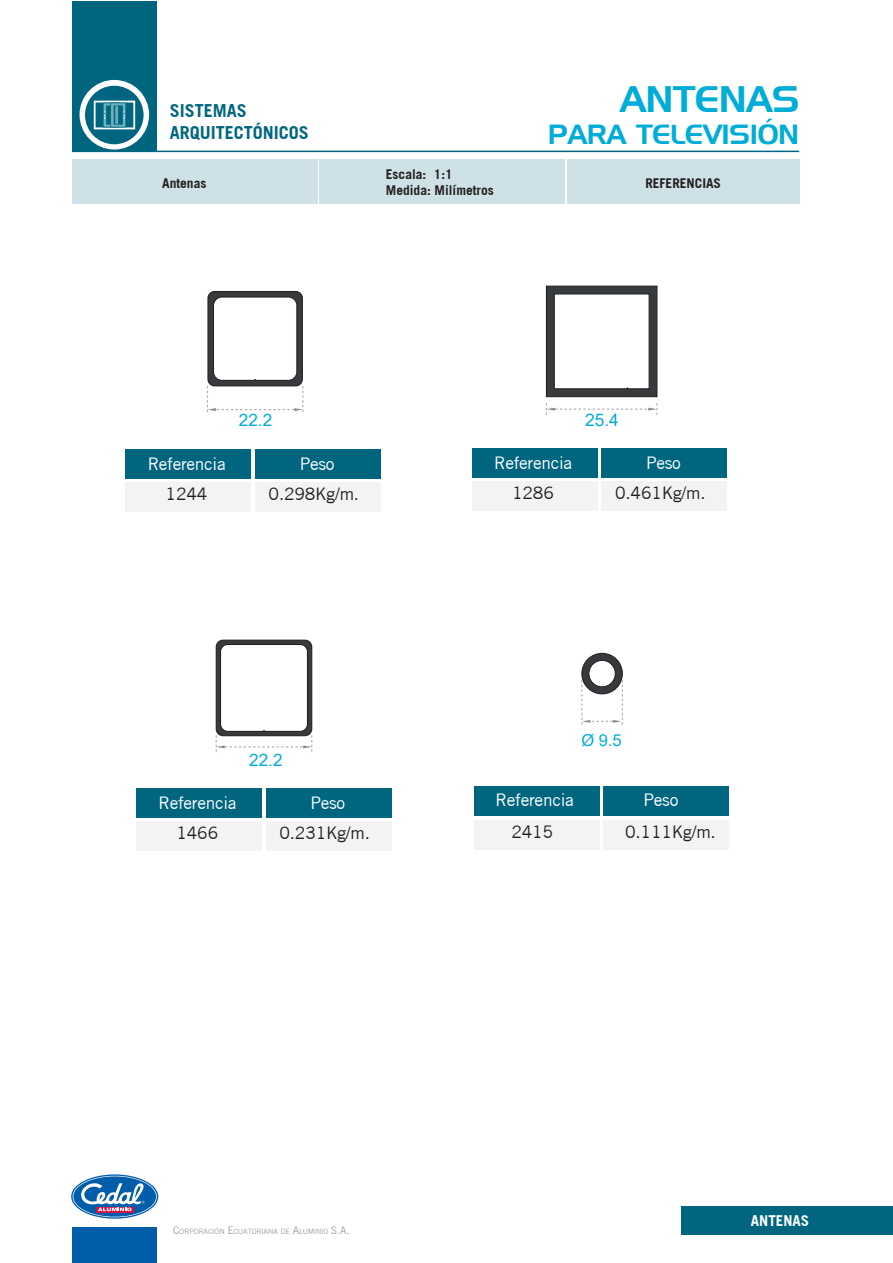
<style>
.page{position:relative;width:893px;height:1263px;background:#fff}
.page>*{position:absolute;margin:0;border:0;box-sizing:border-box;transform-origin:0 0}
.t1{font:36px "Handel Gothic BT";letter-spacing:-.01em;color:#00add8}
.t2{font:27px "Handel Gothic BT";letter-spacing:-.01em;color:#00add8}
.t3{font:700 18px/21.6px "Trade Gothic";color:#006680}
.t4{font:17.4px "Trade Gothic";letter-spacing:-.01em;color:#231f20}
.t5{font:17.4px "Trade Gothic";letter-spacing:-.02em;color:#fff}
.t6{font:17.4px "Arial";color:#00add8}
.t7{font:17.1px "Arial";color:#00add8}
.t8{font:16.5px "Arial";color:#00add8}
.t9{font:700 15px "Trade Gothic";color:#fff}
.t10{font:700 13.5px/16.2px "Trade Gothic";color:#231f20}
.t11{font:300 7.35px "Trade Gothic";color:#888e92}
.s1{font-size:10.5px}
</style>
<div class="page">
<div style="left:73px;top:1228px;width:84px;height:35px;background:#005daa"></div>
<svg style="left:71px;top:1174px;width:87px;height:45px"></svg>
<svg style="left:73px;top:1176px;width:83px;height:41px"></svg>
<svg style="left:97px;top:1211px;width:37px;height:1px"></svg>
<svg style="left:81px;top:1182px;width:68px;height:29px"></svg>
<hr style="left:72px;top:151px;width:727px;height:1px;background:#006680">
<div style="left:72px;top:159px;width:245px;height:45px;background:#cde1e6"></div>
<div style="left:320px;top:159px;width:245px;height:45px;background:#cde1e6"></div>
<div style="left:567px;top:159px;width:232px;height:45px;background:#cde1e6"></div>
<div style="left:72px;top:1px;width:84px;height:151px;background:#006680"></div>
<div style="left:80px;top:80px;width:69px;height:70px;background:#fff;border-radius:50%"></div>
<svg style="left:84px;top:84px;width:61px;height:62px"></svg>
<div style="left:681px;top:1206px;width:212px;height:28px;background:#006680"></div>
<svg style="left:207px;top:291px;width:96px;height:121px"></svg>
<div style="left:126px;top:449px;width:125px;height:29px;background:#006680"></div>
<div style="left:126px;top:483px;width:125px;height:29px;background:#f3f3f4"></div>
<div style="left:255px;top:449px;width:125px;height:29px;background:#006680"></div>
<div style="left:255px;top:483px;width:125px;height:29px;background:#f3f3f4"></div>
<div style="left:472px;top:448px;width:126px;height:29px;background:#006680"></div>
<div style="left:472px;top:482px;width:126px;height:29px;background:#f3f3f4"></div>
<div style="left:602px;top:448px;width:125px;height:29px;background:#006680"></div>
<div style="left:602px;top:482px;width:125px;height:29px;background:#f3f3f4"></div>
<svg style="left:545px;top:285px;width:113px;height:130px"></svg>
<svg style="left:215px;top:639px;width:98px;height:113px"></svg>
<div style="left:137px;top:788px;width:125px;height:29px;background:#006680"></div>
<div style="left:137px;top:822px;width:125px;height:29px;background:#f3f3f4"></div>
<div style="left:266px;top:788px;width:125px;height:29px;background:#006680"></div>
<div style="left:266px;top:822px;width:125px;height:29px;background:#f3f3f4"></div>
<svg style="left:581px;top:652px;width:42px;height:73px"></svg>
<div style="left:474px;top:786px;width:126px;height:30px;background:#006680"></div>
<div style="left:474px;top:820px;width:126px;height:29px;background:#f3f3f4"></div>
<div style="left:604px;top:786px;width:125px;height:30px;background:#006680"></div>
<div style="left:604px;top:820px;width:125px;height:29px;background:#f3f3f4"></div>
<h1 class="t1" style="left:620px;top:77px;width:181px">ANTENAS</h1>
<h2 class="t2" style="left:548px;top:118px;width:253px">PARA TELEVISIÓN</h2>
<p class="t3" style="left:170px;top:100px;width:141px">SISTEMAS<br>ARQUITECTÓNICOS</p>
<p class="t10" style="left:162px;top:174px;width:46px">Antenas</p>
<p class="t10" style="left:645px;top:174px;width:77px">REFERENCIAS</p>
<p class="t10" style="left:386px;top:165px;width:110px">Escala: 1:1<br>Medida: Milímetros</p>
<p class="t7" style="left:239px;top:408px;width:35px">22.2</p>
<p class="t5" style="left:148px;top:453px;width:80px">Referencia</p>
<p class="t5" style="left:300px;top:453px;width:36px">Peso</p>
<p class="t4" style="left:166px;top:483px;width:43px">1244</p>
<p class="t4" style="left:269px;top:483px;width:92px">0.298Kg/m.</p>
<p class="t7" style="left:249px;top:748px;width:35px">22.2</p>
<p class="t5" style="left:159px;top:792px;width:80px">Referencia</p>
<p class="t5" style="left:311px;top:792px;width:36px">Peso</p>
<p class="t4" style="left:177px;top:822px;width:43px">1466</p>
<p class="t4" style="left:279px;top:822px;width:92px">0.231Kg/m.</p>
<p class="t6" style="left:585px;top:408px;width:35px">25.4</p>
<p class="t5" style="left:494px;top:452px;width:80px">Referencia</p>
<p class="t5" style="left:646px;top:452px;width:36px">Peso</p>
<p class="t4" style="left:512px;top:483px;width:43px">1286</p>
<p class="t4" style="left:615px;top:483px;width:92px">0.461Kg/m.</p>
<p class="t8" style="left:581px;top:729px;width:42px">Ø 9.5</p>
<p class="t5" style="left:496px;top:789px;width:80px">Referencia</p>
<p class="t5" style="left:644px;top:789px;width:36px">Peso</p>
<p class="t4" style="left:511px;top:821px;width:43px">2415</p>
<p class="t4" style="left:625px;top:821px;width:92px">0.111Kg/m.</p>
<p class="t11" style="left:173px;top:1227px;width:178px"><span class="s1">C</span>ORPORACIÓN <span class="s1">E</span>CUATORIANA DE <span class="s1">A</span>LUMINIO <span class="s1">S.A.</span></p>
<p class="t9" style="left:751px;top:1211px;width:60px">ANTENAS</p>
</div>
